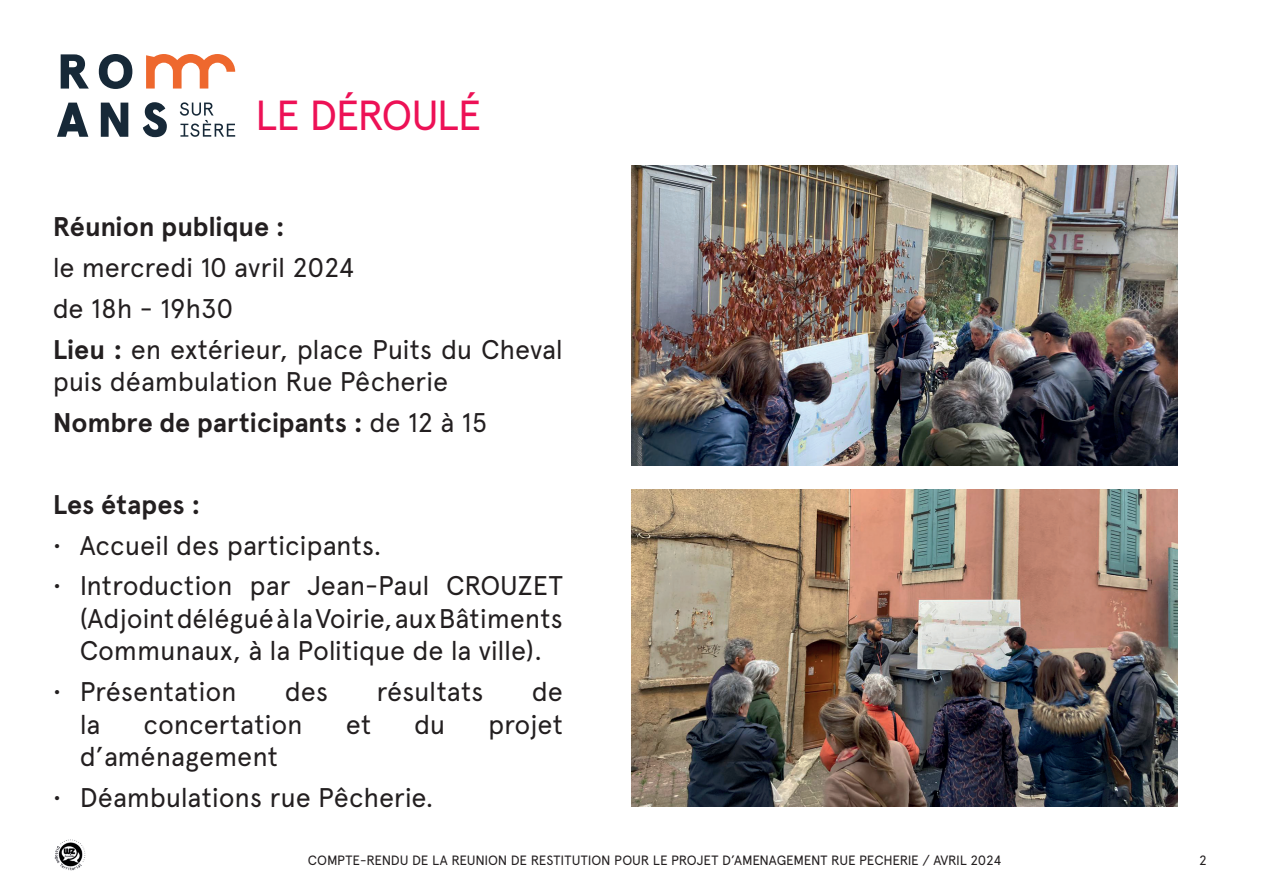
<style>
.page{position:relative;width:1263px;height:893px;background:#fff}
.page>*{position:absolute;margin:0;border:0;box-sizing:border-box;transform-origin:0 0}
.t1{font:42px "Apercu Pro";letter-spacing:-.04em;color:#ed1156}
.t2{font:27px/41px "Apercu Pro";letter-spacing:-.005em;color:#231f20}
.t3{font:700 27px "Apercu Pro";letter-spacing:-.005em;color:#231f20}
.t4{font:13.5px "Apercu Pro";letter-spacing:-.015em;color:#231f20}
.s1{font-weight:700}
</style>
<div class="page">
<img style="left:631px;top:489px;width:547px;height:318px">
<img style="left:631px;top:165px;width:547px;height:301px">
<img style="left:54px;top:839px;width:32px;height:32px">
<svg style="left:57px;top:54px;width:178px;height:83px"></svg>
<h1 class="t1" style="left:255px;top:84px;width:228px">LE DÉROULÉ</h1>
<p class="t3" style="left:53px;top:206px;width:234px">Réunion publique :</p>
<p class="t2" style="left:53px;top:245px;width:512px">le mercredi 10 avril 2024<br>de 18h - 19h30<br><span class="s1">Lieu :</span> en extérieur, place Puits du Cheval</p>
<p class="t2" style="left:53px;top:359px;width:436px">puis déambulation Rue Pêcherie<br><span class="s1">Nombre de participants :</span> de 12 à 15</p>
<p class="t3" style="left:53px;top:484px;width:149px">Les étapes :</p>
<p class="t2" style="left:53px;top:523px;width:330px">• Accueil des participants.</p>
<p class="t2" style="left:80px;top:568px;width:485px;line-height:32.4px;text-align:justify;text-indent:-27px">• Introduction par Jean-Paul CROUZET (Adjoint délégué à la Voirie, aux Bâtiments Communaux, à la Politique de la ville).</p>
<p class="t2" style="left:53px;top:669px;width:186px">• Présentation</p>
<p class="t2" style="left:285px;top:669px;width:45px">des</p>
<p class="t2" style="left:376px;top:669px;width:109px">résultats</p>
<p class="t2" style="left:532px;top:669px;width:32px">de</p>
<p class="t2" style="left:80px;top:702px;width:22px">la</p>
<p class="t2" style="left:143px;top:702px;width:161px">concertation</p>
<p class="t2" style="left:346px;top:702px;width:27px">et</p>
<p class="t2" style="left:414px;top:702px;width:33px">du</p>
<p class="t2" style="left:488px;top:702px;width:76px">projet</p>
<p class="t2" style="left:80px;top:734px;width:200px">d’aménagement</p>
<p class="t2" style="left:53px;top:775px;width:383px">• Déambulations rue Pêcherie.</p>
<p class="t4" style="left:308px;top:850px;width:695px">COMPTE-RENDU DE LA REUNION DE RESTITUTION POUR LE PROJET D’AMENAGEMENT RUE PECHERIE / AVRIL 2024</p>
<p class="t4" style="left:1199px;top:850px;width:9px">2</p>
</div>
